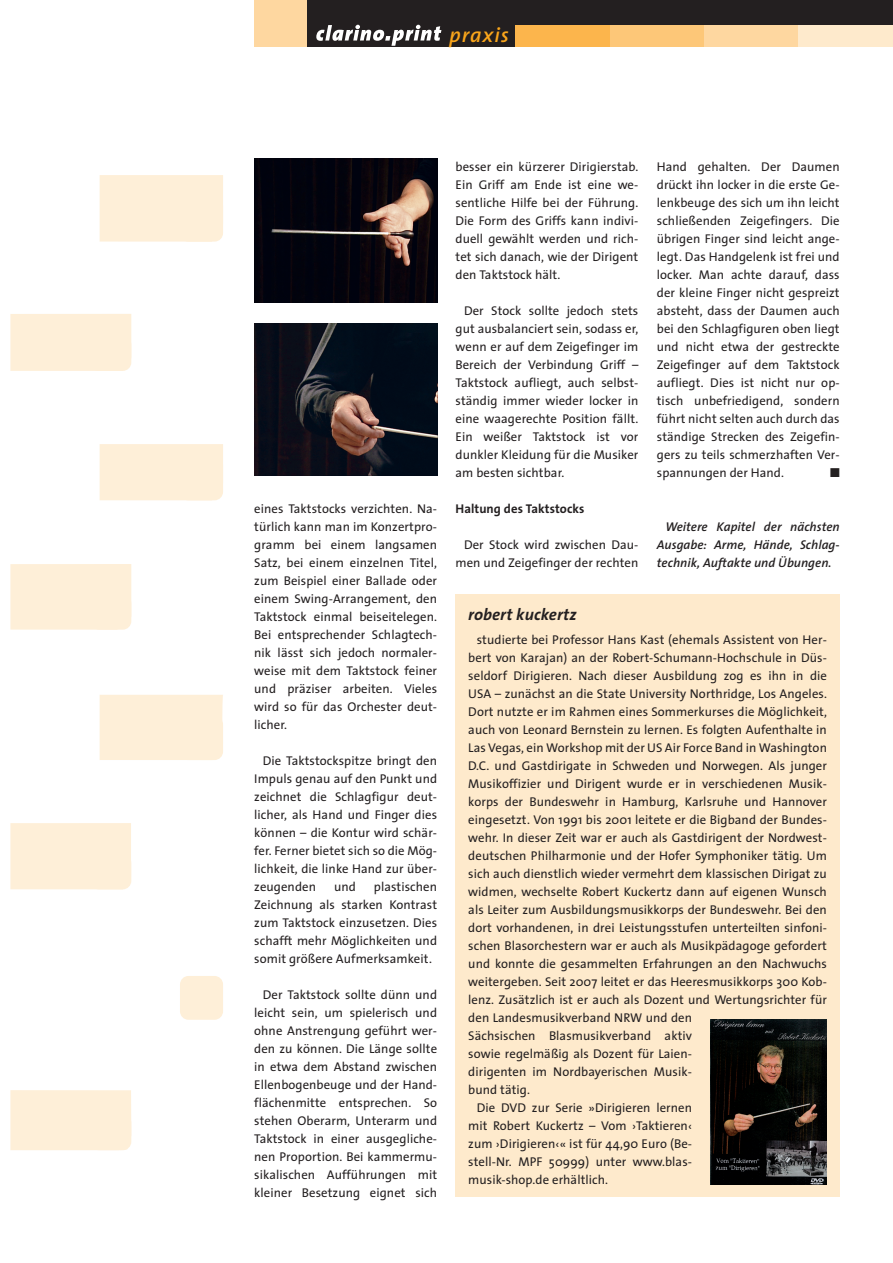
<style>
.page{position:relative;width:893px;height:1263px;background:#fff}
.page>*{position:absolute;margin:0;border:0;box-sizing:border-box;transform-origin:0 0}
.t1{font:italic 600 21px "Thesis Sans";letter-spacing:.055em;color:#f9a51b}
.t2{font:italic 700 16.5px "Thesis Sans";letter-spacing:.005em;color:#231f20}
.t3{font:12.75px/18px "Thesis Sans";letter-spacing:.005em;color:#231f20;text-align:justify}
.t4{font:italic 600 12.75px/18px "Thesis Sans";letter-spacing:.005em;color:#231f20;text-align:justify}
.t5{font:700 12.75px "Thesis Sans";letter-spacing:.005em;color:#231f20}
.t6{font:12.75px "Zapf Dingbats";color:#231f20}
</style>
<div class="page">
<div style="left:307px;top:0;width:586px;height:26px;background:#231f20"></div>
<div style="left:254px;top:0;width:53px;height:47px;background:#fed7a0"></div>
<div style="left:307px;top:0;width:209px;height:47px;background:#231f20"></div>
<div style="left:516px;top:26px;width:94px;height:21px;background:#fcb54c"></div>
<div style="left:610px;top:26px;width:94px;height:21px;background:#fdc778"></div>
<div style="left:704px;top:26px;width:94px;height:21px;background:#fed7a0"></div>
<div style="left:798px;top:26px;width:95px;height:21px;background:#feeacc"></div>
<svg style="left:316px;top:25px;width:125px;height:21px"></svg>
<div style="left:455px;top:594px;width:385px;height:603px;background:#feeacc"></div>
<img style="left:710px;top:1019px;width:117px;height:165px">
<img style="left:254px;top:323px;width:183px;height:152px">
<img style="left:254px;top:159px;width:183px;height:144px">
<div style="left:10px;top:314px;width:121px;height:57px;background:#feefd8"></div>
<div style="left:91px;top:336px;width:40px;height:35px;background:#feefd8;border-radius:9px"></div>
<div style="left:10px;top:564px;width:121px;height:66px;background:#feefd8"></div>
<div style="left:91px;top:595px;width:40px;height:35px;background:#feefd8;border-radius:9px"></div>
<div style="left:10px;top:823px;width:121px;height:66px;background:#feefd8"></div>
<div style="left:91px;top:855px;width:40px;height:34px;background:#feefd8;border-radius:9px"></div>
<div style="left:10px;top:1090px;width:122px;height:60px;background:#feefd8"></div>
<div style="left:91px;top:1114px;width:40px;height:36px;background:#feefd8;border-radius:9px"></div>
<div style="left:100px;top:175px;width:123px;height:67px;background:#feefd8"></div>
<div style="left:180px;top:198px;width:43px;height:44px;background:#feefd8;border-radius:9px"></div>
<div style="left:100px;top:444px;width:123px;height:56px;background:#feefd8"></div>
<div style="left:180px;top:457px;width:43px;height:43px;background:#feefd8;border-radius:9px"></div>
<div style="left:100px;top:695px;width:123px;height:65px;background:#feefd8"></div>
<div style="left:180px;top:716px;width:43px;height:44px;background:#feefd8;border-radius:9px"></div>
<div style="left:180px;top:976px;width:43px;height:44px;background:#feefd8;border-radius:9px"></div>
<h1 class="t1" style="left:449px;top:27px;width:61px">praxis</h1>
<p class="t3" style="left:254px;top:501px;width:184px">eines Taktstocks verzichten. Na&shy;türlich kann man im Konzertpro&shy;gramm bei einem langsamen Satz, bei einem einzelnen Titel, zum Beispiel einer Ballade oder einem Swing-Arrangement, den Taktstock einmal beiseitelegen.<br>Bei entsprechender Schlagtech&shy;nik lässt sich jedoch normaler&shy;weise mit dem Taktstock feiner und präziser arbeiten. Vieles wird so für das Orchester deut&shy;licher.</p>
<p class="t3" style="left:254px;top:753px;width:184px;text-indent:9px">Die Taktstockspitze bringt den Impuls genau auf den Punkt und zeichnet die Schlagfigur deut&shy;licher, als Hand und Finger dies können – die Kontur wird schär&shy;fer. Ferner bietet sich so die Mög&shy;lichkeit, die linke Hand zur über&shy;zeugenden</p>
<p class="t3" style="left:254px;top:879px;width:184px;text-indent:120px">plastischen Zeichnung als starken Kontrast zum Taktstock einzusetzen. Dies schafft mehr Möglichkeiten und somit größere Aufmerksamkeit.</p>
<p class="t3" style="left:254px;top:987px;width:184px;text-indent:9px">Der Taktstock sollte dünn und leicht sein, um spielerisch und ohne Anstrengung geführt wer&shy;den zu können. Die Länge sollte in etwa dem Abstand zwischen Ellenbogenbeuge und der Hand&shy;flächenmitte entsprechen. So stehen Oberarm, Unterarm und Taktstock in einer ausgegliche&shy;nen Proportion. Bei kammermu&shy;sikalischen Aufführungen mit kleiner Besetzung eignet sich</p>
<p class="t3" style="left:334px;top:879px;width:23px">und</p>
<p class="t3" style="left:455px;top:159px;width:184px">besser ein kürzerer Dirigierstab.<br>Ein Griff am Ende ist eine we&shy;sentliche Hilfe bei der Führung.<br>Die Form des Griffs kann indivi&shy;duell gewählt werden und rich&shy;tet sich danach, wie der Dirigent den Taktstock hält.</p>
<p class="t3" style="left:455px;top:303px;width:184px;text-indent:9px">Der Stock sollte jedoch stets gut ausbalanciert sein, sodass er, wenn er auf dem Zeigefinger im Bereich der Verbindung Griff – Taktstock aufliegt, auch selbst&shy;ständig immer wieder locker in eine waagerechte Position fällt.<br>Ein weißer Taktstock ist vor dunkler Kleidung für die Musiker am besten sichtbar.</p>
<p class="t5" style="left:455px;top:504px;width:131px">Haltung des Taktstocks</p>
<p class="t3" style="left:455px;top:537px;width:184px;text-align:right">Der Stock wird zwischen Dau&shy;men und Zeigefinger der rechten</p>
<p class="t3" style="left:657px;top:159px;width:184px">Hand gehalten. Der Daumen drückt ihn locker in die erste Ge&shy;lenkbeuge des sich um ihn leicht schließenden Zeigefingers. Die übrigen Finger sind leicht ange&shy;legt. Das Handgelenk ist frei und locker. Man achte darauf, dass der kleine Finger nicht gespreizt absteht, dass der Daumen auch bei den Schlagfiguren oben liegt und nicht etwa der gestreckte Zeigefinger auf dem Taktstock aufliegt. Dies ist nicht nur op&shy;tisch unbefriedigend, sondern führt nicht selten auch durch das ständige Strecken des Zeigefin&shy;gers zu teils schmerzhaften Ver&shy;spannungen der Hand.</p>
<p class="t6" style="left:830px;top:467px;width:11px">■</p>
<p class="t4" style="left:657px;top:519px;width:184px;text-indent:9px">Weitere Kapitel der nächsten Ausgabe: Arme, Hände, Schlag&shy;technik, Auftakte und Übungen.</p>
<p class="t2" style="left:468px;top:608px;width:110px">robert kuckertz</p>
<p class="t3" style="left:477px;top:632px;width:352px">studierte bei Professor Hans Kast (ehemals Assistent von Her-</p>
<p class="t3" style="left:468px;top:650px;width:360px">bert von Karajan) an der Robert-Schumann-Hochschule in Düs-</p>
<p class="t3" style="left:468px;top:668px;width:360px">seldorf Dirigieren. Nach dieser Ausbildung zog es ihn in die</p>
<p class="t3" style="left:468px;top:686px;width:360px">USA – zunächst an die State University Northridge, Los Angeles.</p>
<p class="t3" style="left:468px;top:704px;width:360px">Dort nutzte er im Rahmen eines Sommerkurses die Möglichkeit,</p>
<p class="t3" style="left:468px;top:722px;width:360px">auch von Leonard Bernstein zu lernen. Es folgten Aufenthalte in</p>
<p class="t3" style="left:468px;top:740px;width:360px">Las Vegas, ein Workshop mit der US Air Force Band in Washington</p>
<p class="t3" style="left:468px;top:758px;width:360px">D.C. und Gastdirigate in Schweden und Norwegen. Als junger</p>
<p class="t3" style="left:468px;top:776px;width:360px">Musikoffizier und Dirigent wurde er in verschiedenen Musik-</p>
<p class="t3" style="left:468px;top:794px;width:360px">korps der Bundeswehr in Hamburg, Karlsruhe und Hannover</p>
<p class="t3" style="left:468px;top:812px;width:360px">eingesetzt. Von 1991 bis 2001 leitete er die Bigband der Bundes-</p>
<p class="t3" style="left:468px;top:830px;width:360px">wehr. In dieser Zeit war er auch als Gastdirigent der Nordwest-</p>
<p class="t3" style="left:468px;top:848px;width:360px">deutschen Philharmonie und der Hofer Symphoniker tätig. Um</p>
<p class="t3" style="left:468px;top:866px;width:360px">sich auch dienstlich wieder vermehrt dem klassischen Dirigat zu</p>
<p class="t3" style="left:468px;top:884px;width:360px">widmen, wechselte Robert Kuckertz dann auf eigenen Wunsch</p>
<p class="t3" style="left:468px;top:902px;width:360px">als Leiter zum Ausbildungsmusikkorps der Bundeswehr. Bei den</p>
<p class="t3" style="left:468px;top:920px;width:360px">dort vorhandenen, in drei Leistungsstufen unterteilten sinfoni-</p>
<p class="t3" style="left:468px;top:938px;width:360px">schen Blasorchestern war er auch als Musikpädagoge gefordert</p>
<p class="t3" style="left:468px;top:956px;width:360px">und konnte die gesammelten Erfahrungen an den Nachwuchs</p>
<p class="t3" style="left:468px;top:974px;width:360px">weitergeben. Seit 2007 leitet er das Heeresmusikkorps 300 Kob-</p>
<p class="t3" style="left:468px;top:992px;width:360px">lenz. Zusätzlich ist er auch als Dozent und Wertungsrichter für</p>
<p class="t3" style="left:468px;top:1010px;width:225px">den Landesmusikverband NRW und den</p>
<p class="t3" style="left:468px;top:1028px;width:225px">Sächsischen Blasmusikverband aktiv</p>
<p class="t3" style="left:468px;top:1046px;width:225px">sowie regelmäßig als Dozent für Laien-</p>
<p class="t3" style="left:468px;top:1064px;width:225px">dirigenten im Nordbayerischen Musik-</p>
<p class="t3" style="left:468px;top:1082px;width:63px">bund tätig.</p>
<p class="t3" style="left:477px;top:1100px;width:217px">Die DVD zur Serie »Dirigieren lernen</p>
<p class="t3" style="left:468px;top:1118px;width:225px">mit Robert Kuckertz – Vom ›Taktieren‹</p>
<p class="t3" style="left:468px;top:1136px;width:225px">zum ›Dirigieren‹« ist für 44,90 Euro (Be-</p>
<p class="t3" style="left:468px;top:1154px;width:225px">stell-Nr. MPF 50999) unter www.blas-</p>
<p class="t3" style="left:468px;top:1172px;width:141px">musik-shop.de erhältlich.</p>
</div>
